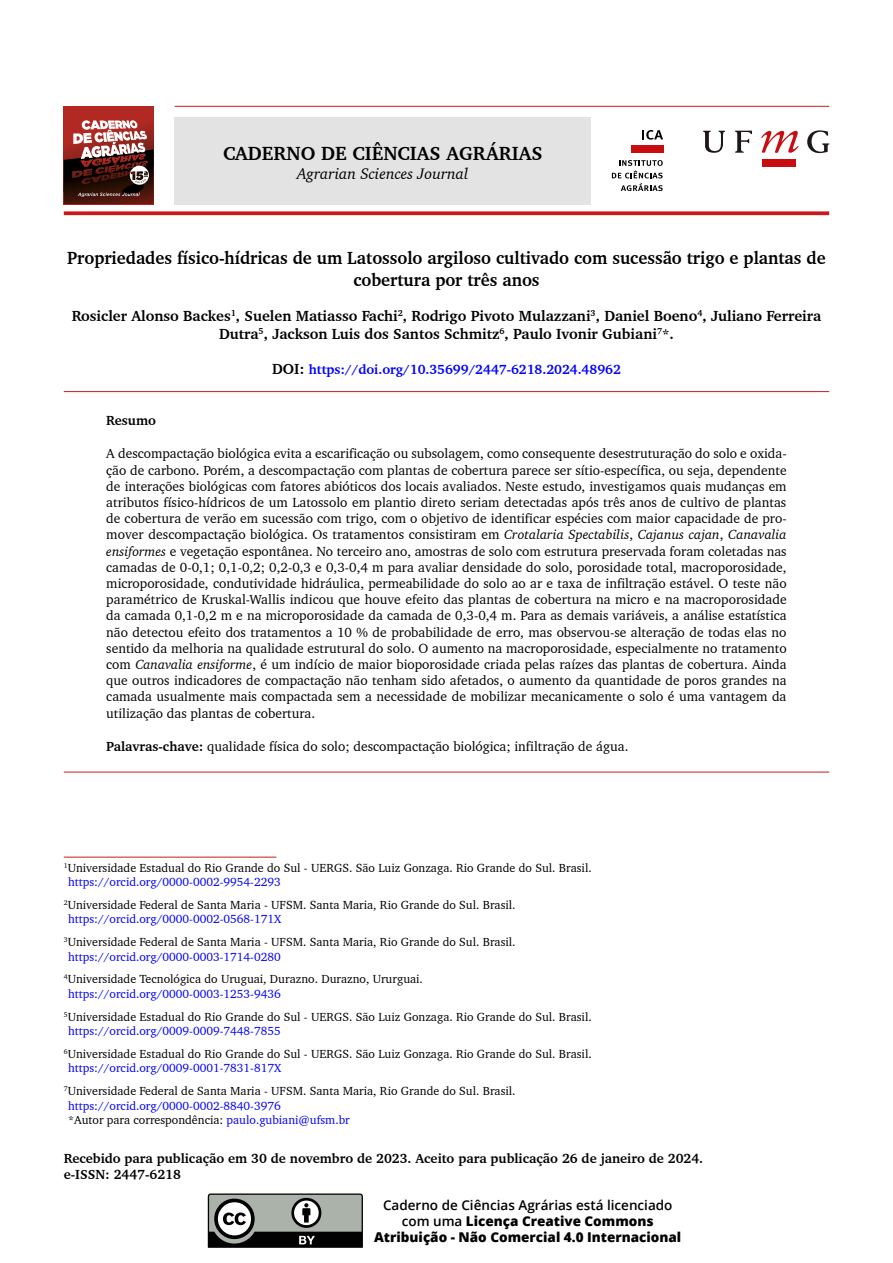
<style>
.page{position:relative;width:893px;height:1263px;background:#fff}
.page>*{position:absolute;margin:0;border:0;box-sizing:border-box;transform-origin:0 0}
.t1{font:700 19.5px "Charter BT";color:#000}
.t2{font:700 18px/21.6px "Charter BT";color:#000;text-align:center;scale:.95 1}
.t3{font:italic 15.6px "Charter BT";color:#000}
.t4{font:700 15px/18px "Charter BT";color:#000;text-align:center}
.t5{font:13.5px/16.2px "Charter BT";color:#000;text-align:justify}
.t6{font:800 13.5px/16.2px "Open Sans";color:#000;text-align:center}
.t7{font:700 13.5px/16.2px "Charter BT";color:#000}
.t8{font:700 13.5px "Charter BT";color:#00f}
.t9{font:12px/14.4px "Charter BT";color:#000}
.s1{font-size:15px;color:#000}
.s2{font-style:italic}
.s3{font-weight:700}
.s4{color:#00f}
.s5{font-weight:600}
</style>
<div class="page">
<div style="left:175px;top:117px;width:416px;height:87px;background:#e3e3e3"></div>
<svg style="left:703px;top:131px;width:22px;height:22px"></svg>
<svg style="left:735px;top:131px;width:17px;height:22px"></svg>
<svg style="left:807px;top:130px;width:22px;height:23px"></svg>
<svg style="left:761px;top:131px;width:38px;height:22px"></svg>
<div style="left:762px;top:159px;width:33px;height:8px;background:#c90c0f"></div>
<svg style="left:642px;top:130px;width:21px;height:10px"></svg>
<svg style="left:612px;top:160px;width:51px;height:31px"></svg>
<div style="left:631px;top:145px;width:32px;height:8px;background:#c90c0f"></div>
<hr style="left:175px;top:106px;width:654px;height:1px;background:#cd171a">
<div style="left:64px;top:106px;width:90px;height:98px;background:#b12922"></div>
<svg style="left:64px;top:120px;width:90px;height:84px;background:#794641"></svg>
<svg style="left:64px;top:211px;width:765px;height:4px;background:#d22e30"></svg>
<svg style="left:208px;top:1193px;width:155px;height:55px;background:#757975"></svg>
<hr style="left:64px;top:391px;width:765px;height:1px;background:#cd171a">
<hr style="left:64px;top:772px;width:765px;height:1px;background:#cd171a">
<hr style="left:64px;top:857px;width:212px;height:1px;background:#cd171a">
<h1 class="t1" style="left:223px;top:141px;width:321px">CADERNO DE CIÊNCIAS AGRÁRIAS</h1>
<p class="t3" style="left:297px;top:163px;width:173px">Agrarian Sciences Journal</p>
<h2 class="t2" style="left:67px;top:247px;width:800px">Propriedades físico-hídricas de um Latossolo argiloso cultivado com sucessão trigo e plantas de cobertura por três anos</h2>
<p class="t4" style="left:72px;top:306px;width:751px">Rosicler Alonso Backes<sup>1</sup>, Suelen Matiasso Fachi<sup>2</sup>, Rodrigo Pivoto Mulazzani<sup>3</sup>, Daniel Boeno<sup>4</sup>, Juliano Ferreira<br>Dutra<sup>5</sup>, Jackson Luis dos Santos Schmitz<sup>6</sup>, Paulo Ivonir Gubiani<sup>7</sup>*.</p>
<p class="t8" style="left:272px;top:361px;width:350px"><span class="s1">DOI:</span> https://doi.org/10.35699/2447-6218.2024.48962</p>
<p class="t7" style="left:106px;top:412px;width:51px">Resumo</p>
<p class="t5" style="left:106px;top:445px;width:682px">A descompactação biológica evita a escarificação ou subsolagem, como consequente desestruturação do solo e oxida&shy;ção de carbono. Porém, a descompactação com plantas de cobertura parece ser sítio-específica, ou seja, dependente de interações biológicas com fatores abióticos dos locais avaliados. Neste estudo, investigamos quais mudanças em atributos físico-hídricos de um Latossolo em plantio direto seriam detectadas após três anos de cultivo de plantas de cobertura de verão em sucessão com trigo, com o objetivo de identificar espécies com maior capacidade de pro&shy;mover descompactação biológica. Os tratamentos consistiram em <span class="s2">Crotalaria Spectabilis</span>, <span class="s2">Cajanus cajan</span>, <span class="s2">Canavalia ensiformes</span> e vegetação espontânea. No terceiro ano, amostras de solo com estrutura preservada foram coletadas nas camadas de 0-0,1; 0,1-0,2; 0,2-0,3 e 0,3-0,4 m para avaliar densidade do solo, porosidade total, macroporosidade, microporosidade, condutividade hidráulica, permeabilidade do solo ao ar e taxa de infiltração estável. O teste não paramétrico de Kruskal-Wallis indicou que houve efeito das plantas de cobertura na micro e na macroporosidade da camada 0,1-0,2 m e na microporosidade da camada de 0,3-0,4 m. Para as demais variáveis, a análise estatística não detectou efeito dos tratamentos a 10 % de probabilidade de erro, mas observou-se alteração de todas elas no sentido da melhoria na qualidade estrutural do solo. O aumento na macroporosidade, especialmente no tratamento com <span class="s2">Canavalia ensiforme</span>, é um indício de maior bioporosidade criada pelas raízes das plantas de cobertura. Ainda que outros indicadores de compactação não tenham sido afetados, o aumento da quantidade de poros grandes na camada usualmente mais compactada sem a necessidade de mobilizar mecanicamente o solo é uma vantagem da utilização das plantas de cobertura.</p>
<p class="t5" style="left:106px;top:738px;width:524px"><span class="s3">Palavras-chave:</span> qualidade física do solo; descompactação biológica; infiltração de água.</p>
<p class="t9" style="left:68px;top:860px;width:525px;text-indent:-4px"><sup>1</sup>Universidade Estadual do Rio Grande do Sul - UERGS. São Luiz Gonzaga. Rio Grande do Sul. Brasil. <span class="s4">https://orcid.org/0000-0002-9954-2293</span></p>
<p class="t9" style="left:68px;top:897px;width:449px;text-indent:-4px"><sup>2</sup>Universidade Federal de Santa Maria - UFSM. Santa Maria, Rio Grande do Sul. Brasil. <span class="s4">https://orcid.org/0000-0002-0568-171X</span></p>
<p class="t9" style="left:68px;top:934px;width:449px;text-indent:-4px"><sup>3</sup>Universidade Federal de Santa Maria - UFSM. Santa Maria, Rio Grande do Sul. Brasil. <span class="s4">https://orcid.org/0000-0003-1714-0280</span></p>
<p class="t9" style="left:68px;top:972px;width:356px;text-indent:-4px"><sup>4</sup>Universidade Tecnológica do Uruguai, Durazno. Durazno, Ururguai. <span class="s4">https://orcid.org/0000-0003-1253-9436</span></p>
<p class="t9" style="left:68px;top:1009px;width:525px;text-indent:-4px"><sup>5</sup>Universidade Estadual do Rio Grande do Sul - UERGS. São Luiz Gonzaga. Rio Grande do Sul. Brasil. <span class="s4">https://orcid.org/0009-0009-7448-7855</span></p>
<p class="t9" style="left:68px;top:1046px;width:525px;text-indent:-4px"><sup>6</sup>Universidade Estadual do Rio Grande do Sul - UERGS. São Luiz Gonzaga. Rio Grande do Sul. Brasil. <span class="s4">https://orcid.org/0009-0001-7831-817X</span></p>
<p class="t9" style="left:68px;top:1084px;width:449px;text-indent:-4px"><sup>7</sup>Universidade Federal de Santa Maria - UFSM. Santa Maria, Rio Grande do Sul. Brasil. <span class="s4">https://orcid.org/0000-0002-8840-3976<br></span>*Autor para correspondência: <span class="s4">paulo.gubiani@ufsm.br</span></p>
<p class="t7" style="left:64px;top:1150px;width:641px">Recebido para publicação em 30 de novembro de 2023. Aceito para publicação 26 de janeiro de 2024. e-ISSN: 2447-6218</p>
<p class="t6" style="left:374px;top:1196px;width:309px"><span class="s5">Caderno de Ciências Agrárias está licenciado com uma</span> Licença Creative Commons<br>Atribuição - Não Comercial 4.0 Internacional</p>
</div>
